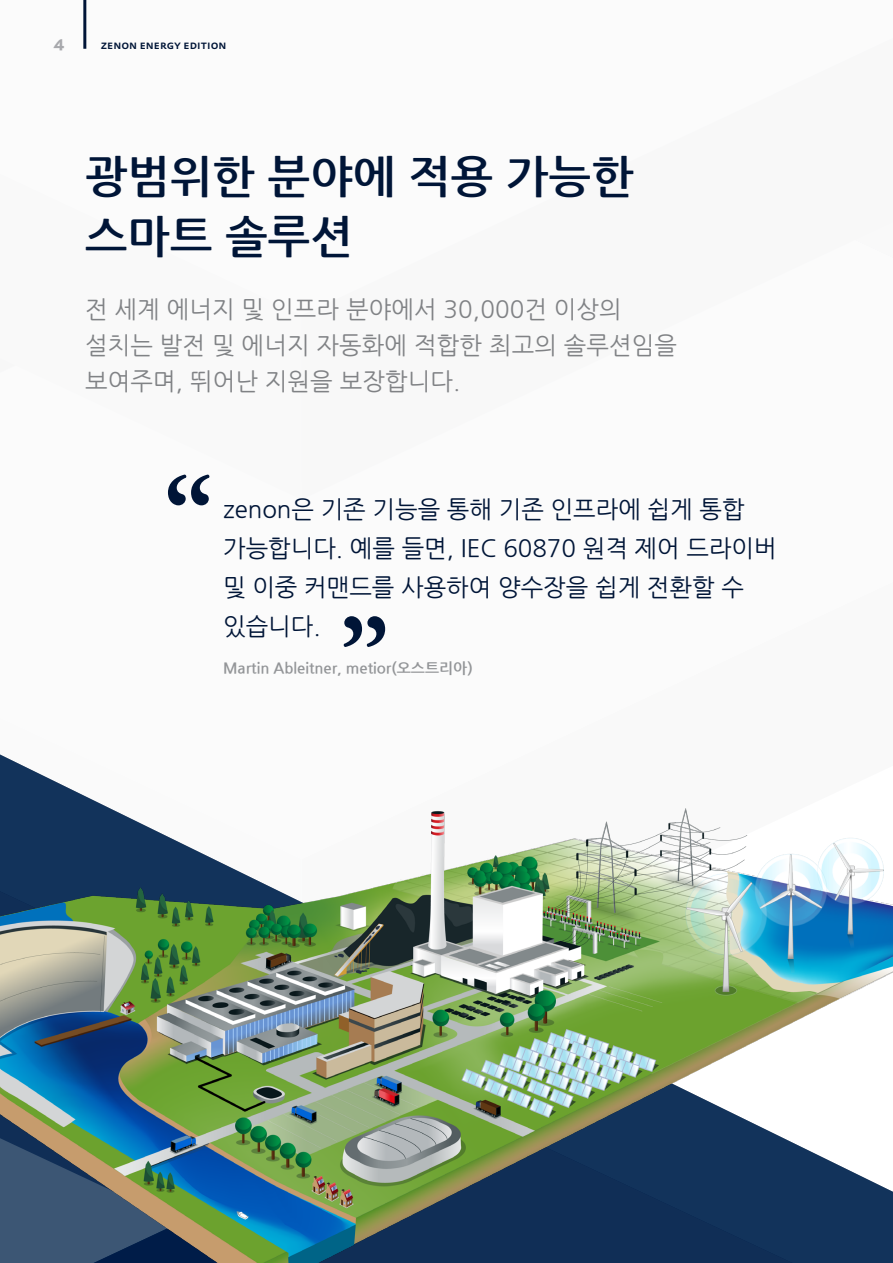
<style>
.page{position:relative;width:893px;height:1263px;background:#fff}
.page>*{position:absolute;margin:0;border:0;box-sizing:border-box;transform-origin:0 0}
.Headline_Innen{font:700 45px/60px "Nanum Gothic";letter-spacing:.005em;color:#001537}
.Quote_-_Statement{font:24px/39px "Nanum Gothic";color:#001537}
.Subheading_Innen{font:24px/36px "Nanum Gothic";letter-spacing:.005em;color:#808285}
.t1{font:700 18px "DTL Prokyon TOT Caps";color:#a8a9ad}
.Quote_-_Name{font:700 15px "Nanum Gothic";color:#939598}
.t2{font:500 12px "DTL Prokyon TOT Caps";letter-spacing:.005em;color:#001537}
</style>
<div class="page">
<img style="left:0;top:754px;width:893px;height:509px">
<p class="t1" style="left:54px;top:31px;width:13px">4</p>
<p class="t2" style="left:101px;top:37px;width:127px">zenon energy edition</p>
<p class="Headline_Innen" style="left:85px;top:148px;width:550px">광범위한 분야에 적용 가능한 스마트 솔루션</p>
<p class="Subheading_Innen" style="left:85px;top:292px;width:594px">전 세계 에너지 및 인프라 분야에서 30,000건 이상의 설치는 발전 및 에너지 자동화에 적합한 최고의 솔루션임을 보여주며, 뛰어난 지원을 보장합니다.</p>
<p class="Quote_-_Statement" style="left:223px;top:490px;width:555px">zenon은 기존 기능을 통해 기존 인프라에 쉽게 통합 가능합니다. 예를 들면, IEC 60870 원격 제어 드라이버 및 이중 커맨드를 사용하여 양수장을 쉽게 전환할 수 있습니다.</p>
<p class="Quote_-_Name" style="left:223px;top:661px;width:251px">Martin Ableitner, metior(오스트리아)</p>
</div>
